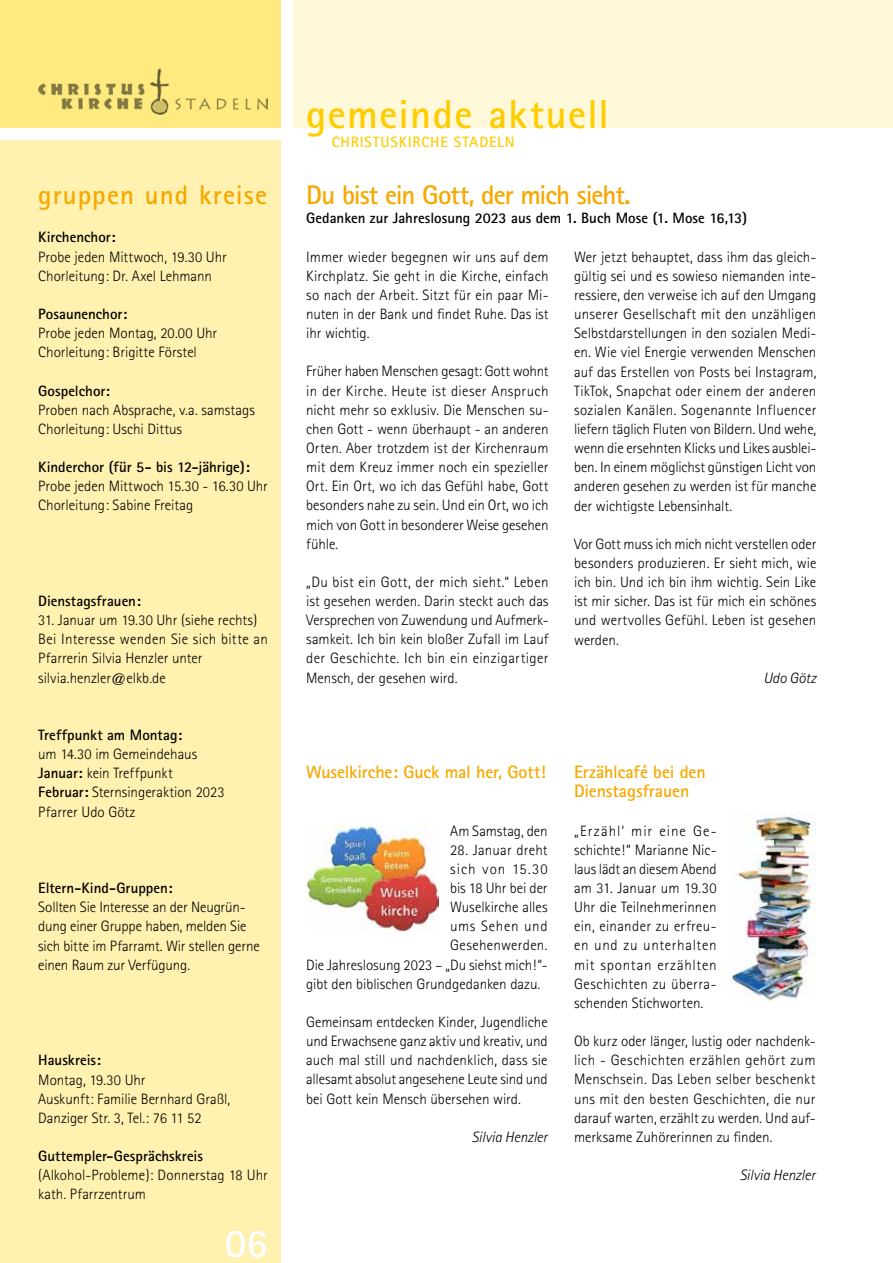
<style>
.page{position:relative;width:893px;height:1263px;background:#fff}
.page>*{position:absolute;margin:0;border:0;box-sizing:border-box;transform-origin:0 0}
.t1{font:700 40.5px "Rotis Sans Serif";letter-spacing:.035em;color:#fecc00}
.t2{font:700 40.5px "Rotis Sans Serif";color:#fff}
.t3{font:700 27px "Rotis Sans Serif";letter-spacing:-.03em;color:#f7a800}
.t4{font:700 27px "Rotis Sans Serif";letter-spacing:.04em;color:#f7a800}
.t5{font:700 18px/19.2px "Rotis Sans Serif";letter-spacing:-.01em;color:#f7a800}
.t6{font:300 15px/19.2px "Rotis Sans Serif";color:#000}
.t7{font:700 15px "Rotis Sans Serif";color:#000}
.t8{font:italic 300 15px "Rotis Sans Serif";letter-spacing:-.005em;color:#000}
.t9{font:700 15px "Rotis Sans Serif";letter-spacing:.055em;color:#fecc00}
.t10{font:300 15px "Rotis Sans Serif";letter-spacing:.065em;color:#000}
.t11{font:300 15px "Rotis Sans Serif";letter-spacing:.04em;color:#000}
.s1{font-weight:700}
</style>
<div class="page">
<div style="left:293px;top:0;width:600px;height:128px;background:#fff8d9"></div>
<div style="left:0;top:0;width:281px;height:128px;background:#ffea7f"></div>
<div style="left:0;top:140px;width:281px;height:1123px;background:#fff1af"></div>
<img style="left:38px;top:68px;width:230px;height:47px">
<img style="left:306px;top:825px;width:132px;height:106px">
<img style="left:730px;top:813px;width:86px;height:189px">
<h2 class="t4" style="left:38px;top:178px;width:230px">gruppen und kreise</h2>
<p class="t7" style="left:38px;top:228px;width:79px">Kirchenchor:</p>
<p class="t6" style="left:38px;top:247px;width:190px">Probe jeden Mittwoch, 19.30 Uhr<br>Chorleitung: Dr. Axel Lehmann</p>
<p class="t7" style="left:38px;top:304px;width:90px">Posaunenchor:</p>
<p class="t6" style="left:38px;top:323px;width:181px">Probe jeden Montag, 20.00 Uhr<br>Chorleitung: Brigitte Förstel</p>
<p class="t7" style="left:38px;top:381px;width:73px">Gospelchor:</p>
<p class="t6" style="left:38px;top:400px;width:218px">Proben nach Absprache, v.a. samstags<br>Chorleitung: Uschi Dittus</p>
<p class="t7" style="left:38px;top:457px;width:213px">Kinderchor (für 5- bis 12-jährige):</p>
<p class="t6" style="left:38px;top:476px;width:231px">Probe jeden Mittwoch 15.30 - 16.30 Uhr<br>Chorleitung: Sabine Freitag</p>
<p class="t7" style="left:38px;top:591px;width:104px">Dienstagsfrauen:</p>
<p class="t6" style="left:38px;top:610px;width:231px">31. Januar um 19.30 Uhr (siehe rechts)<br>Bei Interesse wenden Sie sich bitte an Pfarrerin Silvia Henzler unter silvia.henzler@elkb.de</p>
<p class="t7" style="left:38px;top:725px;width:146px">Treffpunkt am Montag:</p>
<p class="t6" style="left:38px;top:744px;width:188px">um 14.30 im Gemeindehaus<br><span class="s1">Januar:</span> kein Treffpunkt<br><span class="s1">Februar:</span> Sternsingeraktion 2023<br>Pfarrer Udo Götz</p>
<p class="t7" style="left:38px;top:878px;width:136px">Eltern-Kind-Gruppen:</p>
<p class="t6" style="left:38px;top:897px;width:223px">Sollten Sie Interesse an der Neugrün&shy;dung einer Gruppe haben, melden Sie sich bitte im Pfarramt. Wir stellen gerne einen Raum zur Verfügung.</p>
<p class="t7" style="left:38px;top:1051px;width:64px">Hauskreis:</p>
<p class="t6" style="left:38px;top:1070px;width:194px">Montag, 19.30 Uhr<br>Auskunft: Familie Bernhard Graßl,<br>Danziger Str. 3, Tel.: 76 11 52</p>
<p class="t7" style="left:38px;top:1146px;width:166px">Guttempler-Gesprächskreis</p>
<p class="t6" style="left:38px;top:1165px;width:231px">(Alkohol-Probleme): Donnerstag 18 Uhr kath. Pfarrzentrum</p>
<h1 class="t2" style="left:225px;top:1217px;width:45px">06</h1>
<h1 class="t1" style="left:306px;top:88px;width:304px">gemeinde aktuell</h1>
<p class="t9" style="left:332px;top:132px;width:184px">CHRISTUSKIRCHE STADELN</p>
<h2 class="t3" style="left:306px;top:178px;width:326px">Du bist ein Gott, der mich sieht.</h2>
<p class="t7" style="left:306px;top:209px;width:443px">Gedanken zur Jahreslosung 2023 aus dem 1. Buch Mose (1. Mose 16,13)</p>
<p class="t6" style="left:306px;top:247px;width:244px;text-align:justify">Immer wieder begegnen wir uns auf dem Kirchplatz. Sie geht in die Kirche, einfach so nach der Arbeit. Sitzt für ein paar Mi&shy;nuten in der Bank und findet Ruhe. Das ist ihr wichtig.</p>
<p class="t6" style="left:306px;top:362px;width:244px;text-align:justify">Früher haben Menschen gesagt: Gott wohnt in der Kirche. Heute ist dieser Anspruch nicht mehr so exklusiv. Die Menschen su&shy;chen Gott - wenn überhaupt - an anderen Orten. Aber trotzdem ist der Kirchenraum mit dem Kreuz immer noch ein spezieller Ort. Ein Ort, wo ich das Gefühl habe, Gott besonders nahe zu sein. Und ein Ort, wo ich mich von Gott in besonderer Weise gesehen fühle.</p>
<p class="t6" style="left:306px;top:572px;width:244px;text-align:justify">„Du bist ein Gott, der mich sieht.“ Leben ist gesehen werden. Darin steckt auch das Versprechen von Zuwendung und Aufmerk&shy;samkeit. Ich bin kein bloßer Zufall im Lauf der Geschichte. Ich bin ein einzigartiger Mensch, der gesehen wird.</p>
<p class="t6" style="left:574px;top:247px;width:244px;text-align:justify">Wer jetzt behauptet, dass ihm das gleich&shy;gültig sei und es sowieso niemanden inte&shy;ressiere, den verweise ich auf den Umgang unserer Gesellschaft mit den unzähligen Selbstdarstellungen in den sozialen Medi&shy;en. Wie viel Energie verwenden Menschen auf das Erstellen von Posts bei Instagram, TikTok, Snapchat oder einem der anderen sozialen Kanälen. Sogenannte Influencer liefern täglich Fluten von Bildern. Und wehe, wenn die ersehnten Klicks und Likes ausblei&shy;ben. In einem möglichst günstigen Licht von anderen gesehen zu werden ist für manche der wichtigste Lebensinhalt.</p>
<p class="t6" style="left:574px;top:534px;width:244px;text-align:justify">Vor Gott muss ich mich nicht verstellen oder besonders produzieren. Er sieht mich, wie ich bin. Und ich bin ihm wichtig. Sein Like ist mir sicher. Das ist für mich ein schönes und wertvolles Gefühl. Leben ist gesehen werden.</p>
<p class="t8" style="left:763px;top:669px;width:55px">Udo Götz</p>
<p class="t5" style="left:306px;top:762px;width:241px">Wuselkirche: Guck mal her, Gott!</p>
<p class="t6" style="left:450px;top:821px;width:99px">Am Samstag, den</p>
<p class="t6" style="left:450px;top:840px;width:99px">28. Januar dreht</p>
<p class="t10" style="left:450px;top:860px;width:99px">sich von 15.30</p>
<p class="t6" style="left:450px;top:878px;width:99px">bis 18 Uhr bei der</p>
<p class="t6" style="left:450px;top:897px;width:99px">Wuselkirche alles</p>
<p class="t11" style="left:450px;top:918px;width:99px">ums Sehen und</p>
<p class="t6" style="left:450px;top:936px;width:99px">Gesehenwerden.</p>
<p class="t6" style="left:306px;top:955px;width:243px">Die Jahreslosung 2023 – „Du siehst mich!“-</p>
<p class="t6" style="left:306px;top:974px;width:236px">gibt den biblischen Grundgedanken dazu.</p>
<p class="t6" style="left:306px;top:1012px;width:243px;text-align:justify">Gemeinsam entdecken Kinder, Jugendliche und Erwachsene ganz aktiv und kreativ, und auch mal still und nachdenklich, dass sie allesamt absolut angesehene Leute sind und bei Gott kein Mensch übersehen wird.</p>
<p class="t8" style="left:472px;top:1128px;width:77px">Silvia Henzler</p>
<p class="t5" style="left:574px;top:762px;width:133px">Erzählcafé bei den<br>Dienstagsfrauen</p>
<p class="t6" style="left:574px;top:821px;width:144px;text-align:justify">„Erzähl‘ mir eine Ge&shy;schichte!“ Marianne Nic&shy;laus lädt an diesem Abend am 31. Januar um 19.30<br>Uhr die Teilnehmerinnen ein, einander zu erfreu&shy;en und zu unterhalten mit spontan erzählten Geschichten zu überra&shy;schenden Stichworten.</p>
<p class="t6" style="left:574px;top:1031px;width:243px;text-align:justify">Ob kurz oder länger, lustig oder nachdenk&shy;lich - Geschichten erzählen gehört zum Menschsein. Das Leben selber beschenkt uns mit den besten Geschichten, die nur darauf warten, erzählt zu werden. Und auf&shy;merksame Zuhörerinnen zu finden.</p>
<p class="t8" style="left:740px;top:1166px;width:77px">Silvia Henzler</p>
</div>
